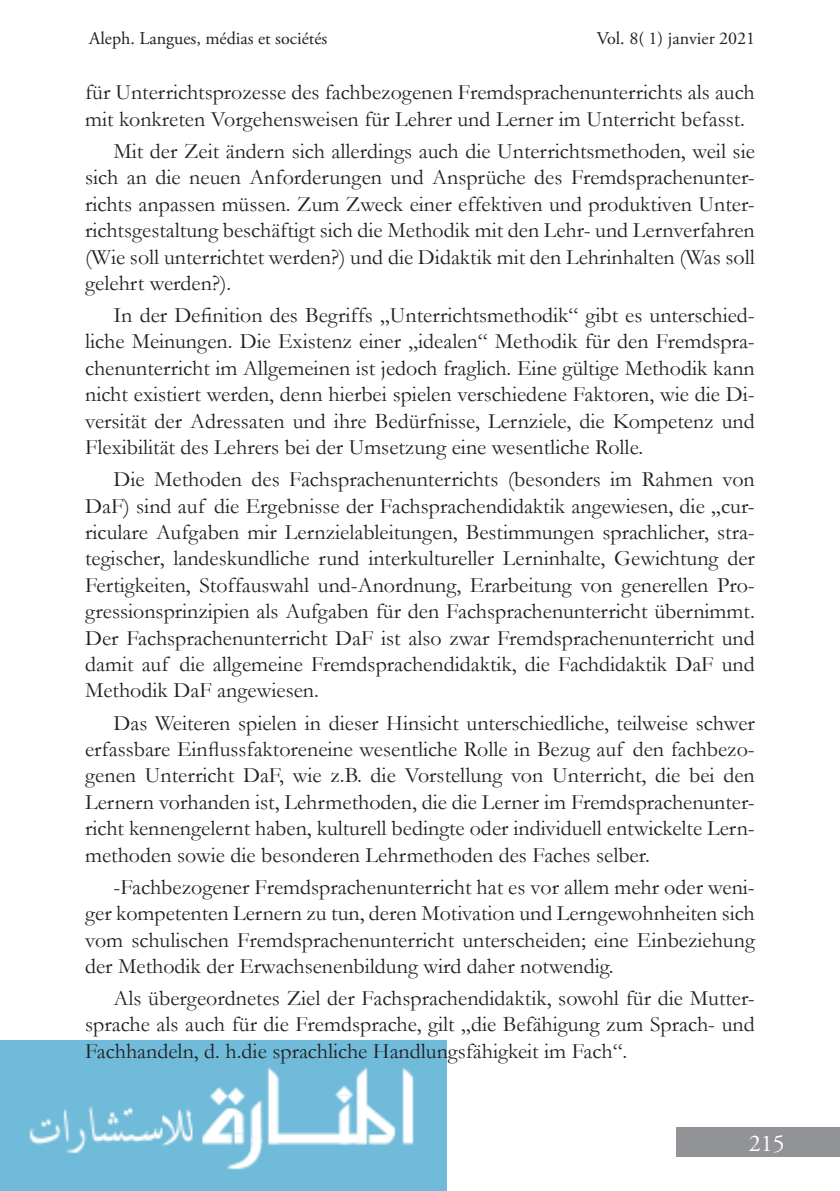
<style>
.page{position:relative;width:840px;height:1191px;background:#fff}
.page>*{position:absolute;margin:0;border:0;box-sizing:border-box;transform-origin:0 0}
.t1{font:24px "Adobe Garamond Pro";color:#fff}
.Normal-fr{font:22px/26.4px "Garamond";color:#231f20;text-align:justify}
.t2{font:18px "Adobe Garamond Pro";color:#231f20}
</style>
<div class="page">
<img style="left:0;top:1041px;width:446px;height:150px">
<div style="left:676px;top:1127px;width:163px;height:30px;background:#919396"></div>
<p class="t2" style="left:89px;top:28px;width:239px">Aleph. Langues, médias et sociétés</p>
<p class="t2" style="left:596px;top:28px;width:160px">Vol. 8( 1) janvier 2021</p>
<p class="Normal-fr" style="left:85px;top:79px;width:670px">für Unterrichtsprozesse des fachbezogenen Fremdsprachenunterrichts als auch mit konkreten Vorgehensweisen für Lehrer und Lerner im Unterricht befasst.</p>
<p class="Normal-fr" style="left:85px;top:138px;width:671px;text-indent:28px">Mit der Zeit ändern sich allerdings auch die Unterrichtsmethoden, weil sie sich an die neuen Anforderungen und Ansprüche des Fremdsprachenunter&shy;richts anpassen müssen. Zum Zweck einer effektiven und produktiven Unter&shy;richtsgestaltung beschäftigt sich die Methodik mit den Lehr- und Lernverfahren (Wie soll unterrichtet werden?) und die Didaktik mit den Lehrinhalten (Was soll gelehrt werden?).</p>
<p class="Normal-fr" style="left:85px;top:302px;width:670px;text-indent:28px">In der Definition des Begriffs „Unterrichtsmethodik“ gibt es unterschied&shy;liche Meinungen. Die Existenz einer „idealen“ Methodik für den Fremdspra&shy;chenunterricht im Allgemeinen ist jedoch fraglich. Eine gültige Methodik kann nicht existiert werden, denn hierbei spielen verschiedene Faktoren, wie die Di&shy;versität der Adressaten und ihre Bedürfnisse, Lernziele, die Kompetenz und Flexibilität des Lehrers bei der Umsetzung eine wesentliche Rolle.</p>
<p class="Normal-fr" style="left:85px;top:466px;width:670px;text-indent:28px">Die Methoden des Fachsprachenunterrichts (besonders im Rahmen von DaF) sind auf die Ergebnisse der Fachsprachendidaktik angewiesen, die „cur&shy;riculare Aufgaben mir Lernzielableitungen, Bestimmungen sprachlicher, stra&shy;tegischer, landeskundliche rund interkultureller Lerninhalte, Gewichtung der Fertigkeiten, Stoffauswahl und-Anordnung, Erarbeitung von generellen Pro&shy;gressionsprinzipien als Aufgaben für den Fachsprachenunterricht übernimmt.<br>Der Fachsprachenunterricht DaF ist also zwar Fremdsprachenunterricht und damit auf die allgemeine Fremdsprachendidaktik, die Fachdidaktik DaF und Methodik DaF angewiesen.</p>
<p class="Normal-fr" style="left:85px;top:709px;width:670px;text-indent:28px">Das Weiteren spielen in dieser Hinsicht unterschiedliche, teilweise schwer erfassbare Einflussfaktoreneine wesentliche Rolle in Bezug auf den fachbezo&shy;genen Unterricht DaF, wie z.B. die Vorstellung von Unterricht, die bei den Lernern vorhanden ist, Lehrmethoden, die die Lerner im Fremdsprachenunter&shy;richt kennengelernt haben, kulturell bedingte oder individuell entwickelte Lern&shy;methoden sowie die besonderen Lehrmethoden des Faches selber.</p>
<p class="Normal-fr" style="left:85px;top:873px;width:671px;text-indent:28px">-Fachbezogener Fremdsprachenunterricht hat es vor allem mehr oder weni&shy;ger kompetenten Lernern zu tun, deren Motivation und Lerngewohnheiten sich vom schulischen Fremdsprachenunterricht unterscheiden; eine Einbeziehung der Methodik der Erwachsenenbildung wird daher notwendig.</p>
<p class="Normal-fr" style="left:85px;top:984px;width:670px;text-indent:28px">Als übergeordnetes Ziel der Fachsprachendidaktik, sowohl für die Mutter&shy;sprache als auch für die Fremdsprache, gilt „die Befähigung zum Sprach- und Fachhandeln, d. h.die sprachliche Handlungsfähigkeit im Fach“.</p>
<p class="t1" style="left:748px;top:1128px;width:37px">215</p>
</div>
